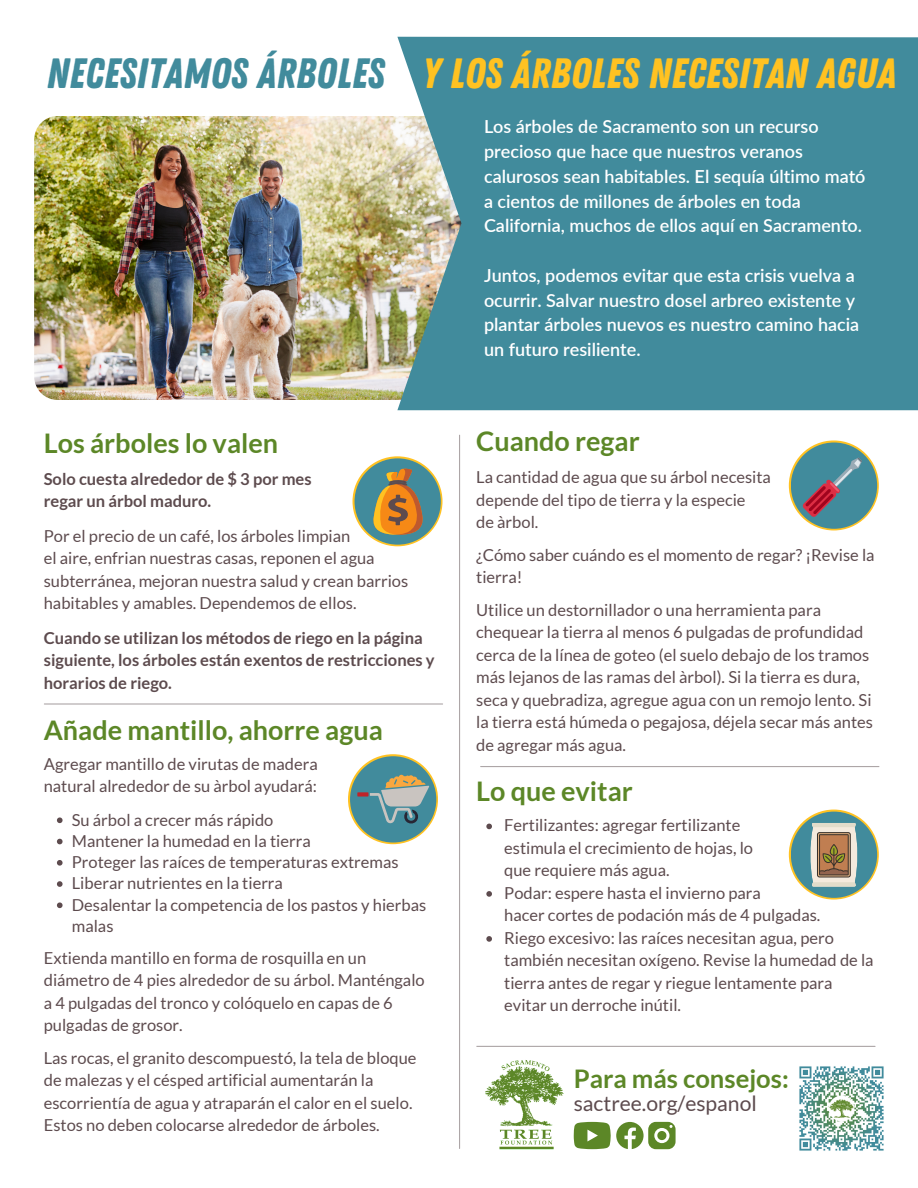
<style>
.page{position:relative;width:918px;height:1188px;background:#fff}
.page>*{position:absolute;margin:0;border:0;box-sizing:border-box;transform-origin:0 0}
.t1{font:42.3px "Zing Rust Base";color:#ffc222}
.t2{font:700 27px "Lato";color:#5c8727}
.t3{font:700 25.65px "Lato";color:#5c8727}
.t4{font:21.15px "Lato";color:#5d4b4e}
.t5{font:600 18px/24.8px "Lato";color:#fff}
.t6{font:16.5px/22.5px "Lato";color:#5d4b4e}
.t7{font:700 16.5px/22.5px "Lato";color:#5d4b4e}
.s1{color:#418b9c}
</style>
<div class="page">
<hr style="left:459px;top:435px;width:1px;height:713px;background:#ada6a7">
<svg style="left:57px;top:817px;width:6px;height:6px"></svg>
<svg style="left:57px;top:839px;width:6px;height:5px"></svg>
<svg style="left:57px;top:860px;width:6px;height:6px"></svg>
<svg style="left:57px;top:881px;width:6px;height:6px"></svg>
<svg style="left:57px;top:902px;width:6px;height:6px"></svg>
<svg style="left:789px;top:440px;width:90px;height:90px"></svg>
<div style="left:791px;top:443px;width:86px;height:86px;background:#418b9c;border-radius:50%"></div>
<svg style="left:803px;top:458px;width:59px;height:59px"></svg>
<svg style="left:789px;top:810px;width:90px;height:90px"></svg>
<div style="left:791px;top:812px;width:86px;height:86px;background:#418b9c;border-radius:50%"></div>
<svg style="left:810px;top:823px;width:47px;height:64px;background:#b8a38b"></svg>
<hr style="left:481px;top:766px;width:398px;height:1px;background:#ada6a7">
<svg style="left:348px;top:754px;width:90px;height:90px"></svg>
<div style="left:350px;top:756px;width:86px;height:87px;background:#418b9c;border-radius:50%"></div>
<div style="left:357px;top:792px;width:12px;height:5px;background:#bf2329"></div>
<svg style="left:370px;top:775px;width:59px;height:49px"></svg>
<hr style="left:477px;top:1046px;width:398px;height:1px;background:#ada6a7">
<img style="left:485px;top:1060px;width:79px;height:89px">
<svg style="left:574px;top:1122px;width:102px;height:27px"></svg>
<hr style="left:44px;top:703px;width:399px;height:2px;background:#ada6a7">
<img style="left:34px;top:116px;width:505px;height:284px;border-radius:24px">
<div style="left:397px;top:37px;width:521px;height:373px;background:#418b9c"></div>
<svg style="left:353px;top:456px;width:90px;height:90px"></svg>
<div style="left:355px;top:458px;width:86px;height:87px;background:#418b9c;border-radius:50%"></div>
<svg style="left:373px;top:468px;width:50px;height:67px"></svg>
<svg style="left:486px;top:824px;width:6px;height:5px"></svg>
<svg style="left:486px;top:891px;width:6px;height:6px"></svg>
<svg style="left:486px;top:936px;width:6px;height:6px"></svg>
<img style="left:799px;top:1066px;width:85px;height:85px">
<h1 class="t1" style="left:47px;top:48px;width:851px"><span class="s1">NECESITAMOS ÁRBOLES</span> Y los ÁRBOLES NECESITAN AGUA</h1>
<h2 class="t2" style="left:44px;top:427px;width:236px">Los árboles lo valen</h2>
<p class="t7" style="left:44px;top:467px;width:269px">Solo cuesta alrededor de $ 3 por mes regar un árbol maduro.</p>
<p class="t6" style="left:44px;top:524px;width:366px">Por el precio de un café, los árboles limpian<br>el aire, enfrian nuestras casas, reponen el agua subterránea, mejoran nuestra salud y crean barrios habitables y amables. Dependemos de ellos.</p>
<p class="t7" style="left:44px;top:626px;width:392px">Cuando se utilizan los métodos de riego en la página siguiente, los árboles están exentos de restricciones y horarios de riego.</p>
<h2 class="t2" style="left:44px;top:713px;width:341px">Añade mantillo, ahorre agua</h2>
<p class="t6" style="left:44px;top:753px;width:275px;line-height:21.3px">Agregar mantillo de virutas de madera natural alrededor de su àrbol ayudará:</p>
<p class="t6" style="left:72px;top:809px;width:356px;line-height:21.3px">Su árbol a crecer más rápido<br>Mantener la humedad en la tierra<br>Proteger las raíces de temperaturas extremas<br>Liberar nutrientes en la tierra<br>Desalentar la competencia de los pastos y hierbas malas</p>
<p class="t6" style="left:44px;top:946px;width:382px">Extienda mantillo en forma de rosquilla en un diámetro de 4 pies alrededor de su árbol. Manténgalo a 4 pulgadas del tronco y colóquelo en capas de 6 pulgadas de grosor.</p>
<p class="t6" style="left:44px;top:1046px;width:374px">Las rocas, el granito descompuestó, la tela de bloque de malezas y el césped artificial aumentarán la escorrientía de agua y atraparán el calor en el suelo.<br>Estos no deben colocarse alrededor de árboles.</p>
<p class="t5" style="left:484px;top:114px;width:383px">Los árboles de Sacramento son un recurso precioso que hace que nuestros veranos calurosos sean habitables. El sequía último mató a cientos de millones de árboles en toda California, muchos de ellos aquí en Sacramento.</p>
<p class="t5" style="left:484px;top:262px;width:377px">Juntos, podemos evitar que esta crisis vuelva a ocurrir. Salvar nuestro dosel arbreo existente y plantar árboles nuevos es nuestro camino hacia un futuro resiliente.</p>
<h2 class="t2" style="left:476px;top:425px;width:165px">Cuando regar</h2>
<p class="t6" style="left:476px;top:466px;width:296px">La cantidad de agua que su árbol necesita depende del tipo de tierra y la especie<br>de àrbol.</p>
<p class="t6" style="left:476px;top:543px;width:400px">¿Cómo saber cuándo es el momento de regar? ¡Revise la tierra!</p>
<p class="t6" style="left:476px;top:598px;width:398px">Utilice un destornillador o una herramienta para chequear la tierra al menos 6 pulgadas de profundidad cerca de la línea de goteo (el suelo debajo de los tramos más lejanos de las ramas del àrbol). Si la tierra es dura, seca y quebradiza, agregue agua con un remojo lento. Si la tierra está húmeda o pegajosa, déjela secar más antes de agregar más agua.</p>
<h2 class="t2" style="left:476px;top:775px;width:158px">Lo que evitar</h2>
<p class="t6" style="left:504px;top:814px;width:238px">Fertilizantes: agregar fertilizante</p>
<p class="t6" style="left:504px;top:836px;width:250px">estimula el crecimiento de hojas, lo que requiere más agua.</p>
<p class="t6" style="left:504px;top:904px;width:318px">hacer cortes de podación más de 4 pulgadas.</p>
<p class="t6" style="left:504px;top:881px;width:258px">Podar: espere hasta el invierno para</p>
<p class="t6" style="left:504px;top:926px;width:371px">Riego excesivo: las raíces necesitan agua, pero también necesitan oxígeno. Revise la humedad de la tierra antes de regar y riegue lentamente para evitar un derroche inútil.</p>
<h3 class="t3" style="left:574px;top:1063px;width:217px">Para más consejos:</h3>
<p class="t4" style="left:574px;top:1090px;width:185px">sactree.org/espanol</p>
</div>
